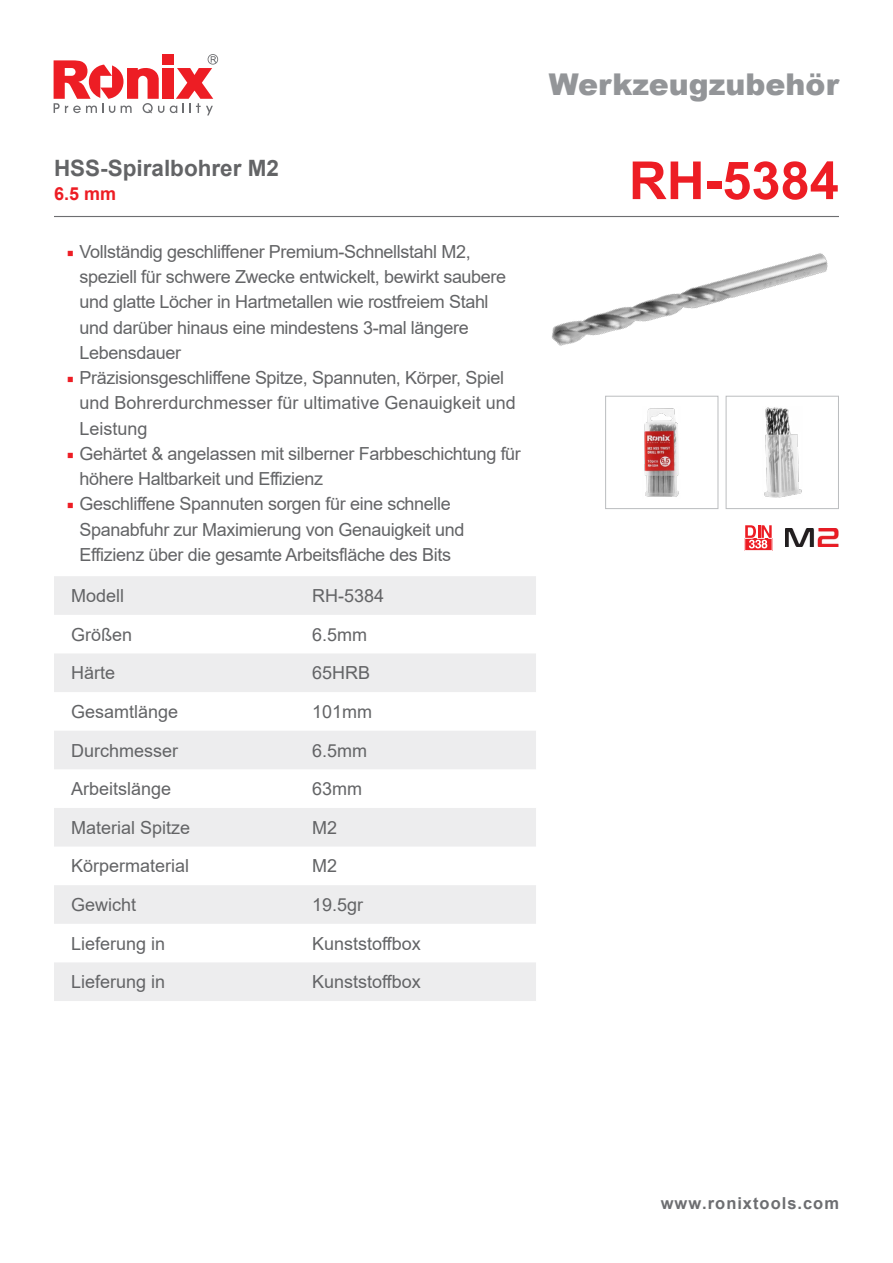
<style>
.page{position:relative;width:893px;height:1263px;background:#fff}
.page>*{position:absolute;margin:0;border:0;box-sizing:border-box;transform-origin:0 0}
.t1{font:700 52.5px "Arial";color:#ed1d24}
.t2{font:900 30px "Arial";color:#939598}
.t3{font:700 22.5px "Arial";color:#636466}
.t4{font:18px/25.2px "Arial";letter-spacing:-.02em;color:#636466}
.t5{font:18px/25.2px "Arial";color:#636466}
.t6{font:700 18px "Arial";color:#ed1d24}
.t7{font:700 16.5px "Arial";letter-spacing:.06em;color:#6d6e71}
.s1{font-family:"Minion Pro";color:#ed1d24}
</style>
<div class="page">
<svg style="left:170px;top:54px;width:48px;height:61px"></svg>
<div style="left:162px;top:68px;width:11px;height:31px;background:#ed1d24"></div>
<svg style="left:54px;top:60px;width:110px;height:53px"></svg>
<div style="left:162px;top:54px;width:11px;height:11px;background:#ed1d24"></div>
<svg style="left:54px;top:576px;width:482px;height:425px;fill:#ededee"></svg>
<hr style="left:54px;top:216px;width:785px;height:1px;background:#6d6e71">
<img style="left:785px;top:528px;width:53px;height:19px">
<svg style="left:744px;top:525px;width:29px;height:26px"></svg>
<img style="left:552px;top:253px;width:276px;height:93px">
<img style="left:764px;top:407px;width:38px;height:91px">
<div style="left:726px;top:396px;width:113px;height:113px;border:1px solid #bcbec0"></div>
<img style="left:644px;top:408px;width:35px;height:89px">
<div style="left:605px;top:396px;width:113px;height:113px;border:1px solid #bcbec0"></div>
<p class="t3" style="left:54px;top:152px;width:227px">HSS-Spiralbohrer M2</p>
<p class="t6" style="left:54px;top:181px;width:64px">6.5 mm</p>
<p class="t4" style="left:80px;top:239px;width:428px;text-indent:-13px"><span class="s1">■</span> Vollständig geschliffener Premium-Schnellstahl M2, speziell für schwere Zwecke entwickelt, bewirkt saubere und glatte Löcher in Hartmetallen wie rostfreiem Stahl und darüber hinaus eine mindestens 3-mal längere Lebensdauer</p>
<p class="t5" style="left:80px;top:365px;width:438px;text-indent:-13px"><span class="s1">■</span> Präzisionsgeschliffene Spitze, Spannuten, Körper, Spiel und Bohrerdurchmesser für ultimative Genauigkeit und<br>Leistung</p>
<p class="t4" style="left:80px;top:441px;width:443px;text-indent:-13px"><span class="s1">■</span> Gehärtet &amp; angelassen mit silberner Farbbeschichtung für höhere Haltbarkeit und Effizienz</p>
<p class="t4" style="left:80px;top:491px;width:386px;text-indent:-13px"><span class="s1">■</span> Geschliffene Spannuten sorgen für eine schnelle<br>Spanabfuhr zur Maximierung von Genauigkeit und<br>Effizienz über die gesamte Arbeitsfläche des Bits</p>
<p class="t4" style="left:71px;top:583px;width:55px">Modell</p>
<p class="t4" style="left:312px;top:583px;width:74px">RH-5384</p>
<p class="t4" style="left:71px;top:622px;width:63px">Größen</p>
<p class="t4" style="left:312px;top:622px;width:57px">6.5mm</p>
<p class="t4" style="left:71px;top:660px;width:46px">Härte</p>
<p class="t4" style="left:312px;top:660px;width:60px">65HRB</p>
<p class="t5" style="left:71px;top:699px;width:109px">Gesamtlänge</p>
<p class="t4" style="left:312px;top:699px;width:62px">101mm</p>
<p class="t5" style="left:71px;top:737px;width:109px">Durchmesser</p>
<p class="t4" style="left:312px;top:737px;width:57px">6.5mm</p>
<p class="t5" style="left:71px;top:776px;width:102px">Arbeitslänge</p>
<p class="t4" style="left:312px;top:776px;width:52px">63mm</p>
<p class="t5" style="left:71px;top:815px;width:121px">Material Spitze</p>
<p class="t4" style="left:312px;top:815px;width:27px">M2</p>
<p class="t5" style="left:71px;top:853px;width:120px">Körpermaterial</p>
<p class="t4" style="left:312px;top:853px;width:27px">M2</p>
<p class="t5" style="left:71px;top:892px;width:67px">Gewicht</p>
<p class="t4" style="left:312px;top:892px;width:53px">19.5gr</p>
<p class="t5" style="left:71px;top:930px;width:96px">Lieferung in</p>
<p class="t5" style="left:312px;top:930px;width:110px">Kunststoffbox</p>
<p class="t5" style="left:71px;top:969px;width:96px">Lieferung in</p>
<p class="t5" style="left:312px;top:969px;width:110px">Kunststoffbox</p>
<h2 class="t2" style="left:549px;top:63px;width:292px">Werkzeugzubehör</h2>
<h1 class="t1" style="left:629px;top:144px;width:212px">RH-5384</h1>
<p class="t7" style="left:661px;top:1192px;width:180px">www.ronixtools.com</p>
</div>
